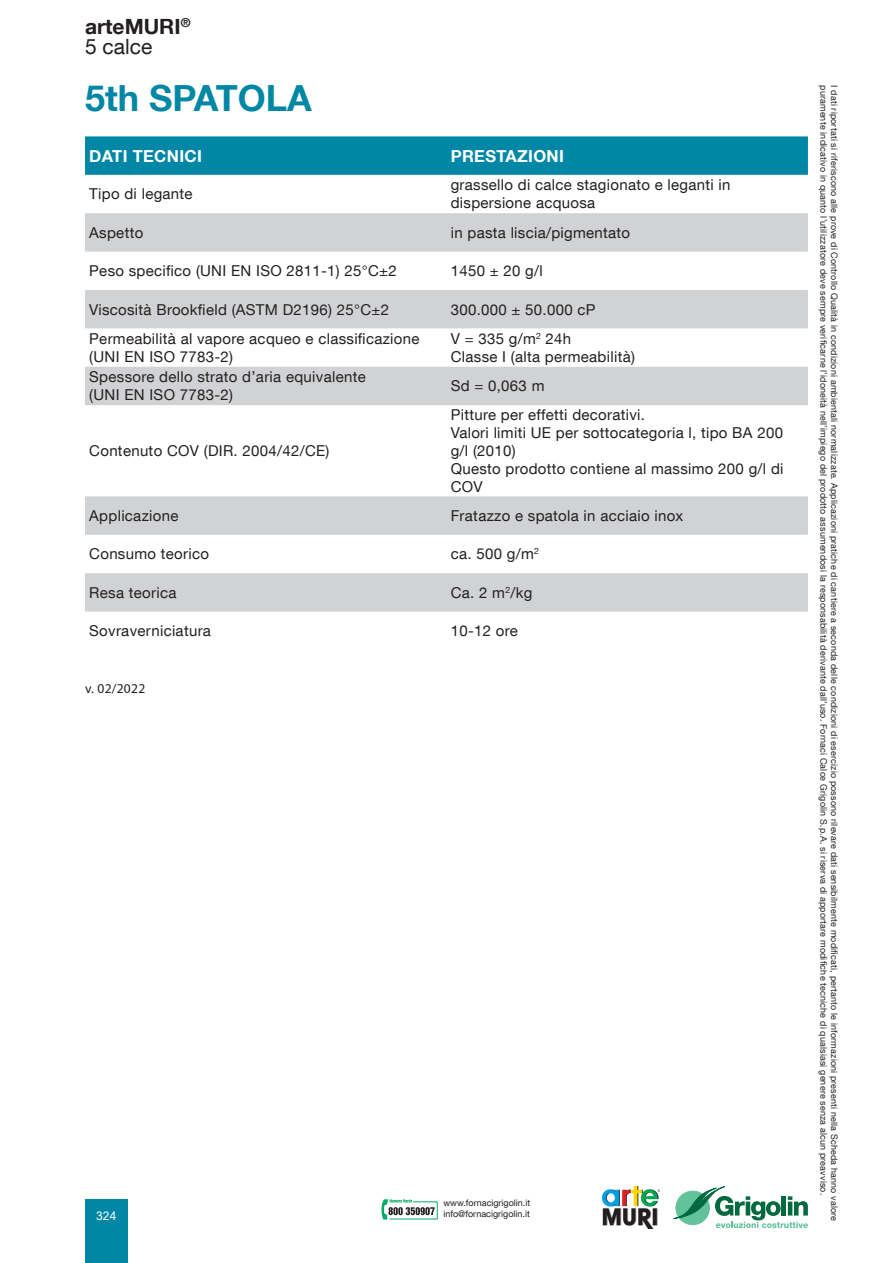
<style>
.page{position:relative;width:893px;height:1263px;background:#fff}
.page>*{position:absolute;margin:0;border:0;box-sizing:border-box;transform-origin:0 0}
.t1{font:700 36px "Helvetica Neue LT Com";color:#0087a5}
.t2{font:700 21px/19.5px "Helvetica Neue LT Com";color:#231f20}
.TestoScheda{font:700 16.5px "Helvetica Neue LT Com";letter-spacing:.02em;color:#fff}
.TestoScheda-2{font:15px/18px "Helvetica Neue LT Com";letter-spacing:.02em;color:#231f20}
.TestoScheda-3{font:13.5px "Myriad Pro";letter-spacing:.02em;color:#231f20}
.t3{font:12px "Arial";color:#fff}
.t4{font:9px "Helvetica Neue LT Com";letter-spacing:.02em;color:#231f20}
.t5{font:9px "Helvetica Neue LT Com";color:#231f20}
.s1{font-weight:400}
</style>
<div class="page">
<svg style="left:673px;top:1186px;width:135px;height:42px"></svg>
<img style="left:603px;top:1186px;width:57px;height:42px">
<div style="left:85px;top:1199px;width:43px;height:64px;background:#0087a5"></div>
<svg style="left:381px;top:1199px;width:57px;height:20px"></svg>
<div style="left:85px;top:136px;width:723px;height:39px;background:#0087a5"></div>
<svg style="left:85px;top:213px;width:723px;height:398px"></svg>
<h2 class="t2" style="left:85px;top:16px;width:107px">arteMURI<sup>®<br></sup><span class="s1">5 calce</span></h2>
<p class="t1" style="left:85px;top:75px;width:228px">5th SPATOLA</p>
<p class="TestoScheda" style="left:89px;top:145px;width:114px">DATI TECNICI</p>
<p class="TestoScheda" style="left:451px;top:145px;width:115px">PRESTAZIONI</p>
<p class="TestoScheda-2" style="left:89px;top:185px;width:105px">Tipo di legante</p>
<p class="TestoScheda-2" style="left:451px;top:176px;width:281px">grassello di calce stagionato e leganti in dispersione acquosa</p>
<p class="TestoScheda-2" style="left:89px;top:223px;width:56px">Aspetto</p>
<p class="TestoScheda-2" style="left:451px;top:223px;width:181px">in pasta liscia/pigmentato</p>
<p class="TestoScheda-2" style="left:89px;top:261px;width:309px">Peso specifico (UNI EN ISO 2811-1) 25°C±2</p>
<p class="TestoScheda-2" style="left:451px;top:261px;width:94px">1450 ± 20 g/l</p>
<p class="TestoScheda-2" style="left:89px;top:300px;width:301px">Viscosità Brookfield (ASTM D2196) 25°C±2</p>
<p class="TestoScheda-2" style="left:451px;top:300px;width:146px">300.000 ± 50.000 cP</p>
<p class="TestoScheda-2" style="left:89px;top:329px;width:332px">Permeabilità al vapore acqueo e classificazione (UNI EN ISO 7783-2)</p>
<p class="TestoScheda-2" style="left:451px;top:329px;width:122px">V = 335 g/m<sup>2</sup> 24h</p>
<p class="TestoScheda-2" style="left:451px;top:347px;width:186px">Classe I (alta permeabilità)</p>
<p class="TestoScheda-2" style="left:89px;top:368px;width:278px">Spessore dello strato d’aria equivalente</p>
<p class="TestoScheda-2" style="left:89px;top:386px;width:145px">(UNI EN ISO 7783-2)</p>
<p class="TestoScheda-2" style="left:89px;top:441px;width:242px">Contenuto COV (DIR. 2004/42/CE)</p>
<p class="TestoScheda-2" style="left:451px;top:377px;width:95px">Sd = 0,063 m</p>
<p class="TestoScheda-2" style="left:451px;top:405px;width:196px">Pitture per effetti decorativi.</p>
<p class="TestoScheda-2" style="left:451px;top:423px;width:334px">Valori limiti UE per sottocategoria l, tipo BA 200 g/l (2010)</p>
<p class="TestoScheda-2" style="left:451px;top:459px;width:334px">Questo prodotto contiene al massimo 200 g/l di<br>COV</p>
<p class="TestoScheda-2" style="left:89px;top:506px;width:91px">Applicazione</p>
<p class="TestoScheda-2" style="left:451px;top:506px;width:234px">Fratazzo e spatola in acciaio inox</p>
<p class="TestoScheda-2" style="left:89px;top:545px;width:121px">Consumo teorico</p>
<p class="TestoScheda-2" style="left:451px;top:545px;width:90px">ca. 500 g/m<sup>2</sup></p>
<p class="TestoScheda-2" style="left:89px;top:583px;width:89px">Resa teorica</p>
<p class="TestoScheda-2" style="left:451px;top:583px;width:83px">Ca. 2 m<sup>2</sup>/kg</p>
<p class="TestoScheda-2" style="left:89px;top:621px;width:123px">Sovraverniciatura</p>
<p class="TestoScheda-2" style="left:451px;top:621px;width:69px">10-12 ore</p>
<p class="TestoScheda-3" style="left:85px;top:680px;width:62px">v. 02/2022</p>
<p class="t5" style="left:443px;top:1197px;width:88px">www.fornacigrigolin.it</p>
<p class="t3" style="left:96px;top:1207px;width:22px">324</p>
<p class="t5" style="left:443px;top:1208px;width:88px">info@fornacigrigolin.it</p>
<p class="t4" style="left:829px;top:85px;width:1112px;rotate:90deg">puramente indicativo in quanto l’utilizzatore deve sempre verificarne l’idoneità nell’impiego del prodotto assumendosi la responsabilità derivante dall’uso. Fornaci Calce Grigolin S.p.A. si riserva di apportare modifiche tecniche di qualsiasi genere senza alcun preavviso.</p>
<p class="t4" style="left:840px;top:85px;width:1138px;rotate:90deg">I dati riportati si riferiscono alle prove di Controllo Qualità in condizioni ambientali normalizzate. Applicazioni pratiche di cantiere a seconda delle condizioni di esercizio possono rilevare dati sensibilmente modificati, pertanto le informazioni presenti nella Scheda hanno valore</p>
</div>
